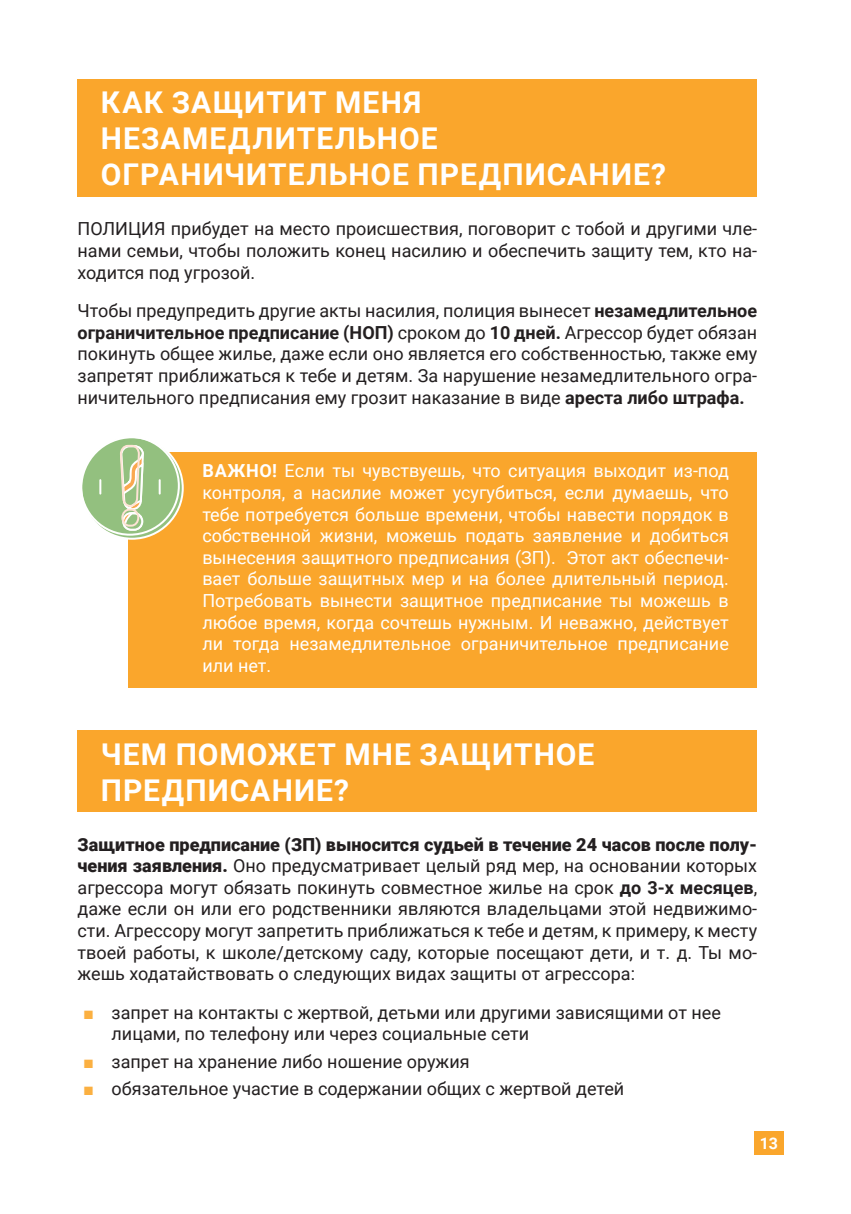
<style>
.page{position:relative;width:851px;height:1214px;background:#fff}
.page>*{position:absolute;margin:0;border:0;box-sizing:border-box;transform-origin:0 0}
.capitol-title-big{font:700 30px/36px "Roboto";letter-spacing:.035em;color:#fff}
.t1{font:18px/21.6px "Roboto";color:#231f20;text-align:justify}
.important{font:18px/21.6px "Roboto";color:#fff;text-align:justify}
.t2{font:700 16px "Roboto";color:#fff}
.s1{font-weight:700}
.s2{font-weight:900}
.s3{font-family:"Arial";color:#fbb041}
</style>
<div class="page">
<div style="left:754px;top:1130px;width:29px;height:24px;background:#faa62c"></div>
<div style="left:77px;top:79px;width:680px;height:118px;background:#faa62c"></div>
<div style="left:129px;top:452px;width:628px;height:235px;background:#faa62c"></div>
<div style="left:77px;top:730px;width:680px;height:81px;background:#faa62c"></div>
<div style="left:81px;top:437px;width:102px;height:101px;background:#93c07f;border-radius:50%"></div>
<div style="left:80px;top:436px;width:100px;height:99px;border:2px solid #fff;border-radius:50%"></div>
<svg style="left:119px;top:436px;width:26px;height:95px"></svg>
<svg style="left:99px;top:480px;width:2px;height:13px"></svg>
<svg style="left:159px;top:480px;width:2px;height:13px"></svg>
<p class="capitol-title-big" style="left:101px;top:83px;width:566px">КАК ЗАЩИТИТ МЕНЯ<br>НЕЗАМЕДЛИТЕЛЬНОЕ<br>ОГРАНИЧИТЕЛЬНОЕ ПРЕДПИСАНИЕ?</p>
<p class="t1" style="left:77px;top:217px;width:681px">ПОЛИЦИЯ прибудет на место происшествия, поговорит с тобой и другими чле&shy;нами семьи, чтобы положить конец насилию и обеспечить защиту тем, кто на&shy;ходится под угрозой.</p>
<p class="t1" style="left:77px;top:299px;width:681px">Чтобы предупредить другие акты насилия, полиция вынесет <span class="s1">незамедлительное ограничительное предписание (НОП)</span> сроком до <span class="s1">10 дней.</span> Агрессор будет обязан покинуть общее жилье, даже если оно является его собственностью, также ему запретят приближаться к тебе и детям. За нарушение незамедлительного огра&shy;ничительного предписания ему грозит наказание в виде <span class="s1">ареста либо штрафа.</span></p>
<p class="important" style="left:202px;top:459px;width:528px"><span class="s1">ВАЖНО!</span> Если ты чувствуешь, что ситуация выходит из-под контроля, а насилие может усугубиться, если думаешь, что тебе потребуется больше времени, чтобы навести порядок в собственной жизни, можешь подать заявление и добиться вынесения защитного предписания (ЗП). Этот акт обеспечи&shy;вает больше защитных мер и на более длительный период.<br>Потребовать вынести защитное предписание ты можешь в любое время, когда сочтешь нужным. И неважно, действует ли тогда незамедлительное ограничительное предписание или нет.</p>
<p class="capitol-title-big" style="left:101px;top:734px;width:495px">ЧЕМ ПОМОЖЕТ МНЕ ЗАЩИТНОЕ<br>ПРЕДПИСАНИЕ?</p>
<p class="t1" style="left:77px;top:832px;width:681px"><span class="s2">Защитное предписание (ЗП) выносится судьей в течение 24 часов после полу&shy;чения заявления.</span> Оно предусматривает целый ряд мер, на основании которых агрессора могут обязать покинуть совместное жилье на срок <span class="s1">до 3-х месяцев</span>, даже если он или его родственники являются владельцами этой недвижимо&shy;сти. Агрессору могут запретить приближаться к тебе и детям, к примеру, к месту твоей работы, к школе/детскому саду, которые посещают дети, и т. д. Ты мо&shy;жешь ходатайствовать о следующих видах защиты от агрессора:</p>
<p class="t1" style="left:111px;top:1000px;width:610px;text-indent:-28px"><span class="s3">■</span> запрет на контакты с жертвой, детьми или другими зависящими от нее лицами, по телефону или через социальные сети</p>
<p class="t1" style="left:83px;top:1049px;width:388px"><span class="s3">■</span> запрет на хранение либо ношение оружия</p>
<p class="t1" style="left:83px;top:1076px;width:542px"><span class="s3">■</span> обязательное участие в содержании общих с жертвой детей</p>
<p class="t2" style="left:759px;top:1131px;width:20px">13</p>
</div>
